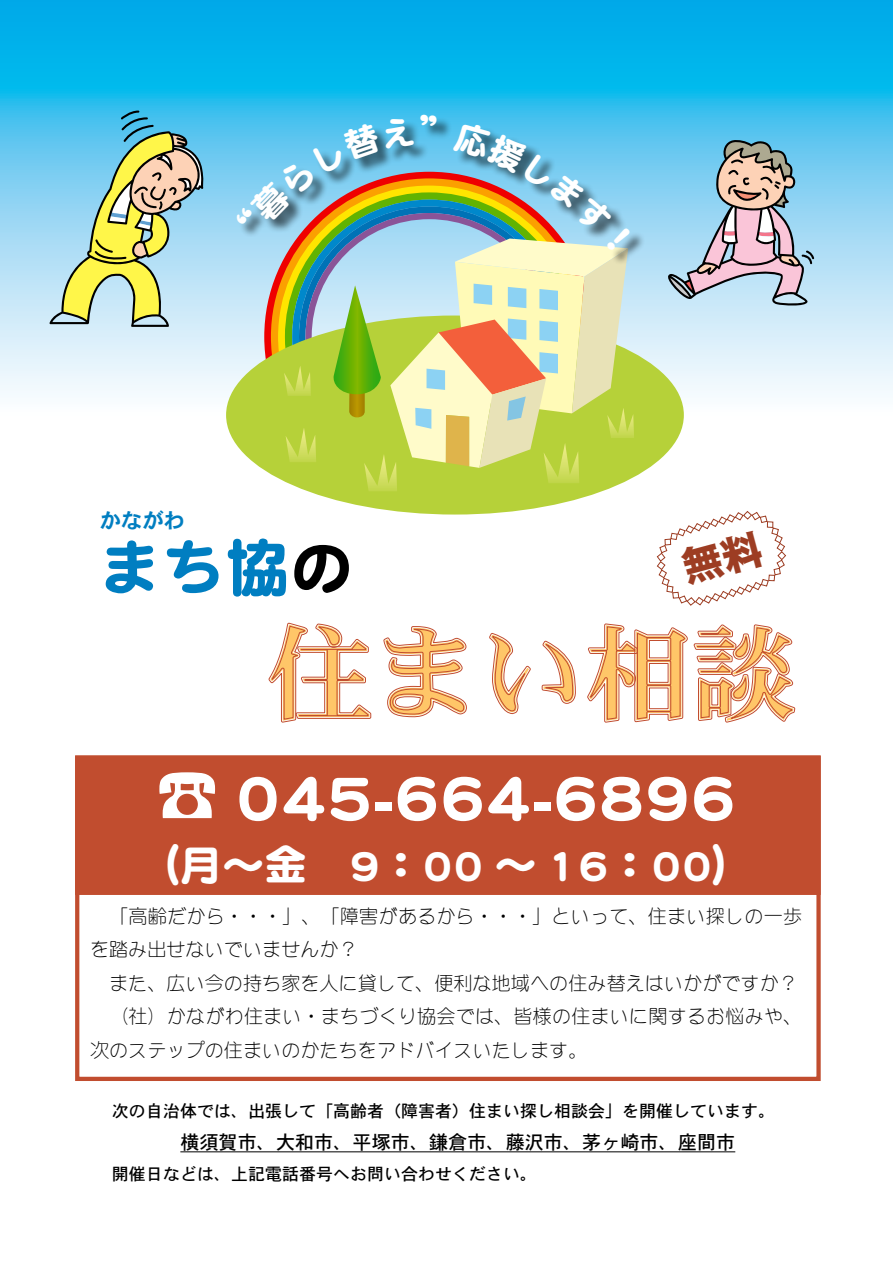
<style>
.page{position:relative;width:893px;height:1263px;background:#fff}
.page>*{position:absolute;margin:0;border:0;box-sizing:border-box;transform-origin:0 0}
.t1{font:63.75px "DF Maru Gothic Std W9";color:#fff}
.t2{font:63.75px "DF Maru Gothic Std W9";color:#007ec1}
.t3{font:42.45px "DF Maru Gothic Std W9";color:#fff}
.t4{font:21.3px "DFHS Gothic Std W7";color:#007ec1}
.t5{font:19.2px/33.5px "DFSM Gothic Std W2";color:#000}
.t6{font:19.2px "DFHS Gothic Std W5";color:#000}
.t7{font:16.95px "DFHS Gothic Std W5";color:#000}
.s1{color:#000}
</style>
<div class="page">
<div style="left:75px;top:755px;width:746px;height:140px;background:#c14d2f"></div>
<svg style="left:0;top:0;width:893px;height:408px;background:#58c9f0"></svg>
<div style="left:226px;top:315px;width:458px;height:199px;background:#b6d139;border-radius:50%"></div>
<div style="left:239px;top:117px;width:407px;height:148px;background:#000;opacity:.6"></div>
<svg style="left:50px;top:111px;width:153px;height:216px;background:#a2c6b3"></svg>
<svg style="left:668px;top:139px;width:146px;height:166px;background:#a3b7c6"></svg>
<svg style="left:268px;top:622px;width:103px;height:101px"></svg>
<svg style="left:383px;top:623px;width:412px;height:100px"></svg>
<div style="left:75px;top:755px;width:746px;height:326px;border:4px solid #c14d2f"></div>
<hr style="left:180px;top:1151px;width:555px;height:1px;background:#000">
<svg style="left:234px;top:114px;width:400px;height:377px"></svg>
<svg style="left:656px;top:511px;width:130px;height:95px"></svg>
<p class="t4" style="left:100px;top:508px;width:87px">かながわ</p>
<h1 class="t2" style="left:98px;top:533px;width:257px">まち協<span class="s1">の</span></h1>
<h1 class="t1" style="left:155px;top:761px;width:582px">☎ 045-664-6896</h1>
<h2 class="t3" style="left:137px;top:842px;width:619px">（月〜金　9：00 〜 16：00）</h2>
<p class="t5" style="left:90px;top:899px;width:714px">　「高齢だから・・・」、「障害があるから・・・」といって、住まい探しの一歩を踏み出せないでいませんか？<br>　また、広い今の持ち家を人に貸して、便利な地域への住み替えはいかがですか？　（社）かながわ住まい・まちづくり協会では、皆様の住まいに関するお悩みや、次のステップの住まいのかたちをアドバイスいたします。</p>
<p class="t7" style="left:112px;top:1102px;width:665px">次の自治体では、出張して「高齢者（障害者）住まい探し相談会」を開催しています。</p>
<p class="t6" style="left:180px;top:1131px;width:556px">横須賀市、大和市、平塚市、鎌倉市、藤沢市、茅ヶ崎市、座間市</p>
<p class="t7" style="left:112px;top:1165px;width:427px">開催日などは、上記電話番号へお問い合わせください。</p>
</div>
